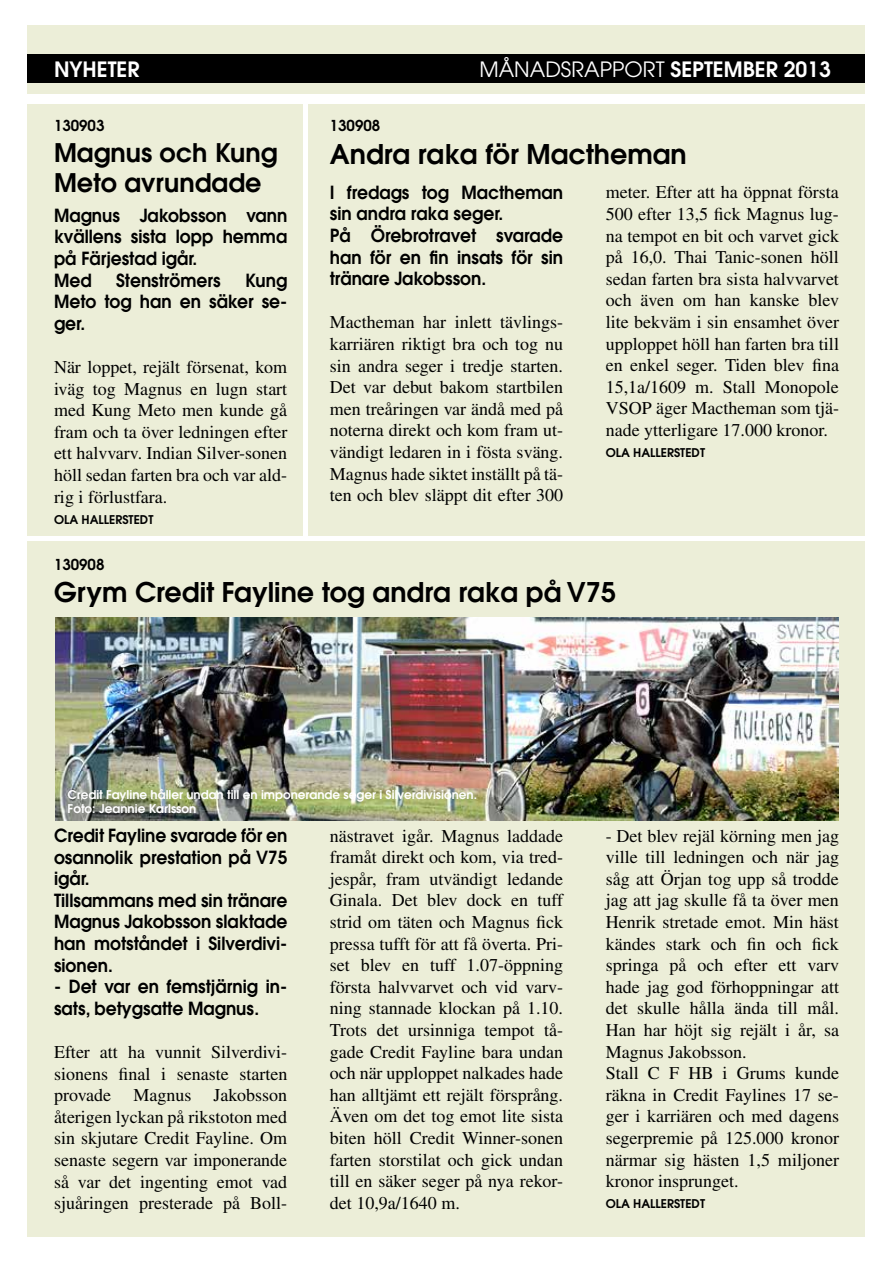
<style>
.page{position:relative;width:893px;height:1263px;background:#fff}
.page>*{position:absolute;margin:0;border:0;box-sizing:border-box;transform-origin:0 0}
.t1{font:600 27px "Avant Garde";color:#000}
.t2{font:600 25.5px/30.6px "Avant Garde";color:#000}
.t3{font:21px "Avant Garde";color:#fff}
.t4{font:600 21px "Avant Garde";color:#fff}
.t5{font:18px/21.6px "Times";color:#000;text-align:justify}
.t6{font:600 18px/21.6px "Avant Garde";color:#000;scale:.95 1}
.t7{font:600 15px "Avant Garde";color:#000}
.t8{font:600 12px/14.4px "Avant Garde";color:#fff}
.t9{font:600 12px "Avant Garde";color:#000}
.s1{font-weight:600}
</style>
<div class="page">
<div style="left:27px;top:104px;width:276px;height:432px;background:#eceed8"></div>
<div style="left:309px;top:104px;width:556px;height:432px;background:#eceed8"></div>
<div style="left:28px;top:541px;width:837px;height:696px;background:#eceed8"></div>
<div style="left:28px;top:26px;width:837px;height:68px;background:#eceed8"></div>
<div style="left:28px;top:54px;width:837px;height:28px;background:#000"></div>
<img style="left:55px;top:617px;width:784px;height:204px">
<p class="t4" style="left:54px;top:56px;width:87px">NYHETER</p>
<p class="t3" style="left:479px;top:57px;width:353px">MÅNADSRAPPORT <span class="s1">SEPTEMBER 2013</span></p>
<p class="t7" style="left:54px;top:116px;width:52px">130903</p>
<h2 class="t2" style="left:54px;top:137px;width:225px">Magnus och Kung<br>Meto avrundade</h2>
<p class="t6" style="left:54px;top:204px;width:247px">Magnus Jakobsson vann kvällens sista lopp hemma på Färjestad igår.<br>Med</p>
<p class="t6" style="left:116px;top:269px;width:112px">Stenströmers</p>
<p class="t6" style="left:54px;top:269px;width:247px;text-align:justify;text-indent:191px">Kung Meto tog han en säker se&shy;ger.</p>
<p class="t5" style="left:54px;top:356px;width:235px">När loppet, rejält försenat, kom iväg tog Magnus en lugn start med Kung Meto men kunde gå fram och ta över ledningen efter ett halvvarv. Indian Silver-sonen höll sedan farten bra och var ald&shy;rig i förlustfara.</p>
<p class="t9" style="left:54px;top:511px;width:101px">OLA HALLERSTEDT</p>
<p class="t7" style="left:330px;top:116px;width:52px">130908</p>
<h1 class="t1" style="left:330px;top:136px;width:358px">Andra raka för Mactheman</h1>
<p class="t6" style="left:330px;top:181px;width:247px">I fredags tog Mactheman sin andra raka seger.<br>På Örebrotravet svarade han för en fin insats för sin tränare Jakobsson.</p>
<p class="t5" style="left:330px;top:311px;width:235px">Mactheman har inlett tävlings&shy;karriären riktigt bra och tog nu sin andra seger i tredje starten.<br>Det var debut bakom startbilen men treåringen var ändå med på noterna direkt och kom fram ut&shy;vändigt ledaren in i fösta sväng.<br>Magnus hade siktet inställt på tä&shy;ten och blev släppt dit efter 300</p>
<p class="t5" style="left:606px;top:181px;width:235px">meter. Efter att ha öppnat första 500 efter 13,5 fick Magnus lug&shy;na tempot en bit och varvet gick på 16,0. Thai Tanic-sonen höll sedan farten bra sista halvvarvet och även om han kanske blev lite bekväm i sin ensamhet över upploppet höll han farten bra till en enkel seger. Tiden blev fina 15,1a/1609 m. Stall Monopole VSOP äger Mactheman som tjä&shy;nade ytterligare 17.000 kronor.</p>
<p class="t9" style="left:606px;top:445px;width:101px">OLA HALLERSTEDT</p>
<p class="t7" style="left:54px;top:554px;width:52px">130908</p>
<h1 class="t1" style="left:54px;top:574px;width:564px">Grym Credit Fayline tog andra raka på V75</h1>
<p class="t8" style="left:68px;top:787px;width:411px">Credit Fayline håller undan till en imponerande seger i Silverdivisionen.<br>Foto: Jeannie Karlsson</p>
<p class="t6" style="left:54px;top:824px;width:247px">Credit Fayline svarade för en osannolik prestation på V75 igår.<br>Tillsammans med sin tränare<br>Magnus Jakobsson slaktade han motståndet i Silverdivi&shy;sionen.</p>
<p class="t6" style="left:54px;top:975px;width:247px">- Det var en femstjärnig in&shy;sats, betygsatte Magnus.</p>
<p class="t5" style="left:54px;top:1041px;width:235px">Efter att ha vunnit Silverdivi&shy;sionens final i senaste starten provade Magnus Jakobsson återigen lyckan på rikstoton med sin skjutare Credit Fayline. Om senaste segern var imponerande så var det ingenting emot vad sjuåringen presterade på Boll-</p>
<p class="t5" style="left:330px;top:825px;width:235px">nästravet igår. Magnus laddade framåt direkt och kom, via tred&shy;jespår, fram utvändigt ledande Ginala. Det blev dock en tuff strid om täten och Magnus fick pressa tufft för att få överta. Pri&shy;set blev en tuff 1.07-öppning första halvvarvet och vid varv&shy;ning stannade klockan på 1.10.<br>Trots det ursinniga tempot tå&shy;gade Credit Fayline bara undan och när upploppet nalkades hade han alltjämt ett rejält försprång.<br>Även om det tog emot lite sista biten höll Credit Winner-sonen farten storstilat och gick undan till en säker seger på nya rekor&shy;det 10,9a/1640 m.</p>
<p class="t5" style="left:606px;top:825px;width:235px;text-align:left">- Det blev rejäl körning men jag ville till ledningen och när jag såg att Örjan tog upp så trodde jag att jag skulle få ta över men<br>Henrik stretade emot. Min häst kändes stark och fin och fick springa på och efter ett varv hade jag god förhoppningar att det skulle hålla ända till mål.<br>Han har höjt sig rejält i år, sa<br>Magnus Jakobsson.<br>Stall C F HB i Grums kunde räkna in Credit Faylines 17 se&shy;ger i karriären och med dagens segerpremie på 125.000 kronor närmar sig hästen 1,5 miljoner kronor insprunget.</p>
<p class="t9" style="left:606px;top:1196px;width:101px">OLA HALLERSTEDT</p>
</div>
